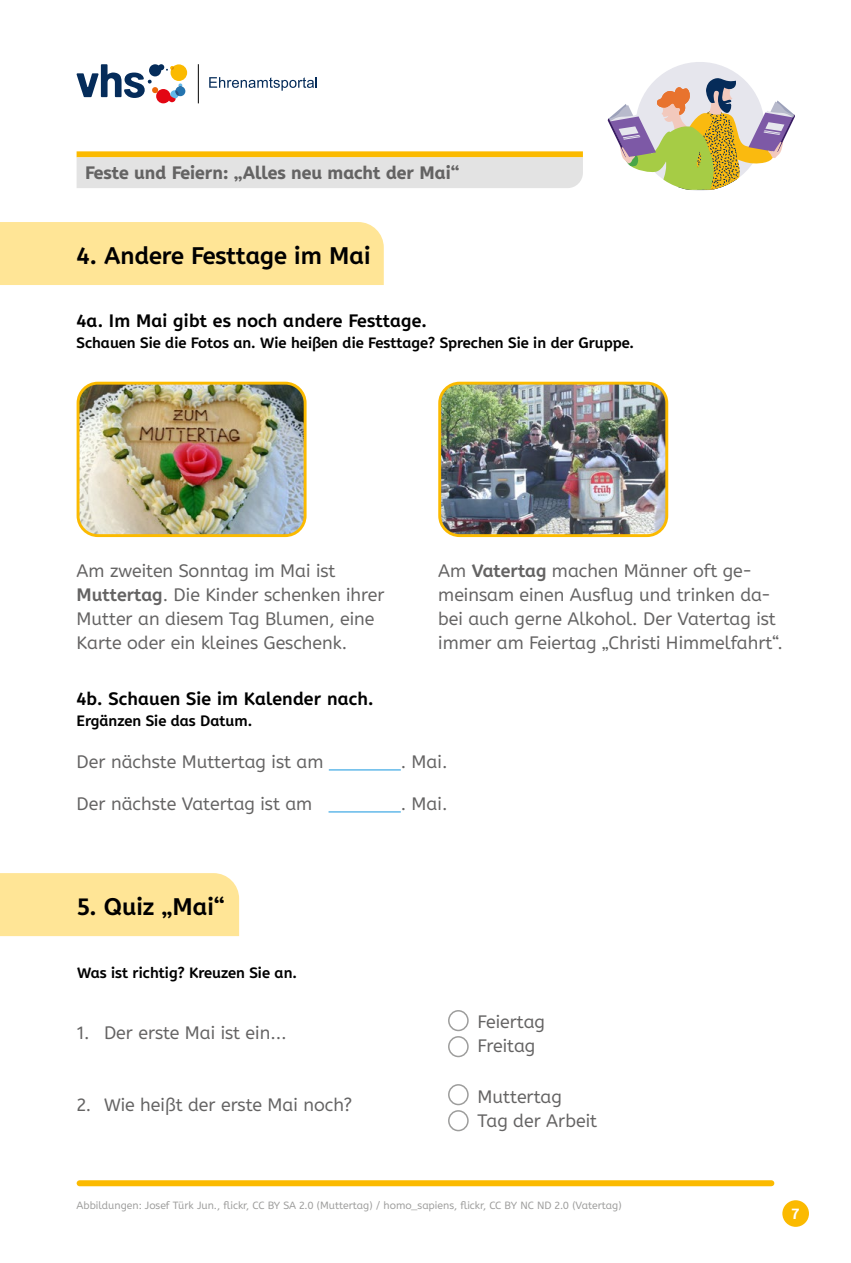
<style>
.page{position:relative;width:851px;height:1263px;background:#fff}
.page>*{position:absolute;margin:0;border:0;box-sizing:border-box;transform-origin:0 0}
.t1{font:700 24px "A Be Zeh EDU";color:#000}
.t2{font:18px/24px "A Be Zeh EDU";color:#646363}
.t3{font:700 18px "A Be Zeh EDU";letter-spacing:.01em;color:#000}
.t4{font:800 18px "A Be Zeh EDU";color:#646363}
.t5{font:700 15px "A Be Zeh EDU";color:#000}
.t6{font:700 15px "A Be Zeh EDU";color:#fff}
.t7{font:10.5px "A Be Zeh EDU";color:#9d9d9c}
.s1{font-weight:700}
</style>
<div class="page">
<div style="left:77px;top:151px;width:506px;height:6px;background:#fbba00"></div>
<div style="left:77px;top:157px;width:506px;height:31px;background:#e3e3e3"></div>
<svg style="left:607px;top:62px;width:188px;height:129px"></svg>
<hr style="left:198px;top:64px;width:1px;height:39px;background:#000">
<svg style="left:77px;top:64px;width:110px;height:39px"></svg>
<svg style="left:209px;top:77px;width:108px;height:14px"></svg>
<div style="left:782px;top:1200px;width:26px;height:27px;background:#fbba00;border-radius:50%"></div>
<div style="left:80px;top:1180px;width:691px;height:6px;background:#fbba00"></div>
<div style="left:0;top:222px;width:384px;height:63px;background:#ffe596"></div>
<div style="left:0;top:873px;width:239px;height:63px;background:#ffe596"></div>
<hr style="left:329px;top:769px;width:72px;height:2px;background:#63b9e9">
<hr style="left:328px;top:811px;width:73px;height:2px;background:#63b9e9">
<img style="left:78px;top:383px;width:227px;height:151px">
<div style="left:77px;top:382px;width:229px;height:155px;border:3px solid #fbba00;border-radius:20px"></div>
<img style="left:442px;top:383px;width:223px;height:151px">
<div style="left:438px;top:382px;width:230px;height:155px;border:3px solid #fbba00;border-radius:20px"></div>
<div style="left:448px;top:1010px;width:20px;height:21px;border:2px solid #9d9d9c;border-radius:50%"></div>
<div style="left:448px;top:1036px;width:20px;height:21px;border:2px solid #9d9d9c;border-radius:50%"></div>
<div style="left:448px;top:1084px;width:20px;height:21px;border:2px solid #9d9d9c;border-radius:50%"></div>
<div style="left:448px;top:1110px;width:20px;height:21px;border:2px solid #9d9d9c;border-radius:50%"></div>
<p class="t4" style="left:85px;top:160px;width:376px">Feste und Feiern: „Alles neu macht der Mai“</p>
<h1 class="t1" style="left:77px;top:240px;width:295px">4. Andere Festtage im Mai</h1>
<p class="t3" style="left:77px;top:309px;width:351px">4a. Im Mai gibt es noch andere Festtage.</p>
<p class="t5" style="left:77px;top:333px;width:559px">Schauen Sie die Fotos an. Wie heißen die Festtage? Sprechen Sie in der Gruppe.</p>
<p class="t2" style="left:77px;top:559px;width:309px">Am zweiten Sonntag im Mai ist <span class="s1">Muttertag</span>. Die Kinder schenken ihrer Mutter an diesem Tag Blumen, eine Karte oder ein kleines Geschenk.</p>
<p class="t2" style="left:438px;top:559px;width:346px">Am <span class="s1">Vatertag</span> machen Männer oft ge&shy;meinsam einen Ausflug und trinken da&shy;bei auch gerne Alkohol. Der Vatertag ist immer am Feiertag „Christi Himmelfahrt“.</p>
<p class="t3" style="left:77px;top:687px;width:298px">4b. Schauen Sie im Kalender nach.</p>
<p class="t5" style="left:77px;top:711px;width:177px">Ergänzen Sie das Datum.</p>
<p class="t2" style="left:77px;top:750px;width:248px">Der nächste Muttertag ist am</p>
<p class="t2" style="left:401px;top:750px;width:48px">. Mai.</p>
<p class="t2" style="left:77px;top:792px;width:237px">Der nächste Vatertag ist am</p>
<p class="t2" style="left:401px;top:792px;width:48px">. Mai.</p>
<h1 class="t1" style="left:77px;top:891px;width:149px">5. Quiz „Mai“</h1>
<p class="t5" style="left:77px;top:963px;width:221px">Was ist richtig? Kreuzen Sie an.</p>
<p class="t2" style="left:77px;top:1021px;width:211px">1. Der erste Mai ist ein…</p>
<p class="t2" style="left:77px;top:1093px;width:277px">2. Wie heißt der erste Mai noch?</p>
<p class="t2" style="left:477px;top:1010px;width:69px">Feiertag<br>Freitag</p>
<p class="t2" style="left:477px;top:1085px;width:121px">Muttertag<br>Tag der Arbeit</p>
<p class="t7" style="left:77px;top:1199px;width:546px">Abbildungen: Josef Türk Jun., flickr, CC BY SA 2.0 (Muttertag) / homo_sapiens, flickr, CC BY NC ND 2.0 (Vatertag)</p>
<p class="t6" style="left:791px;top:1204px;width:9px">7</p>
</div>
